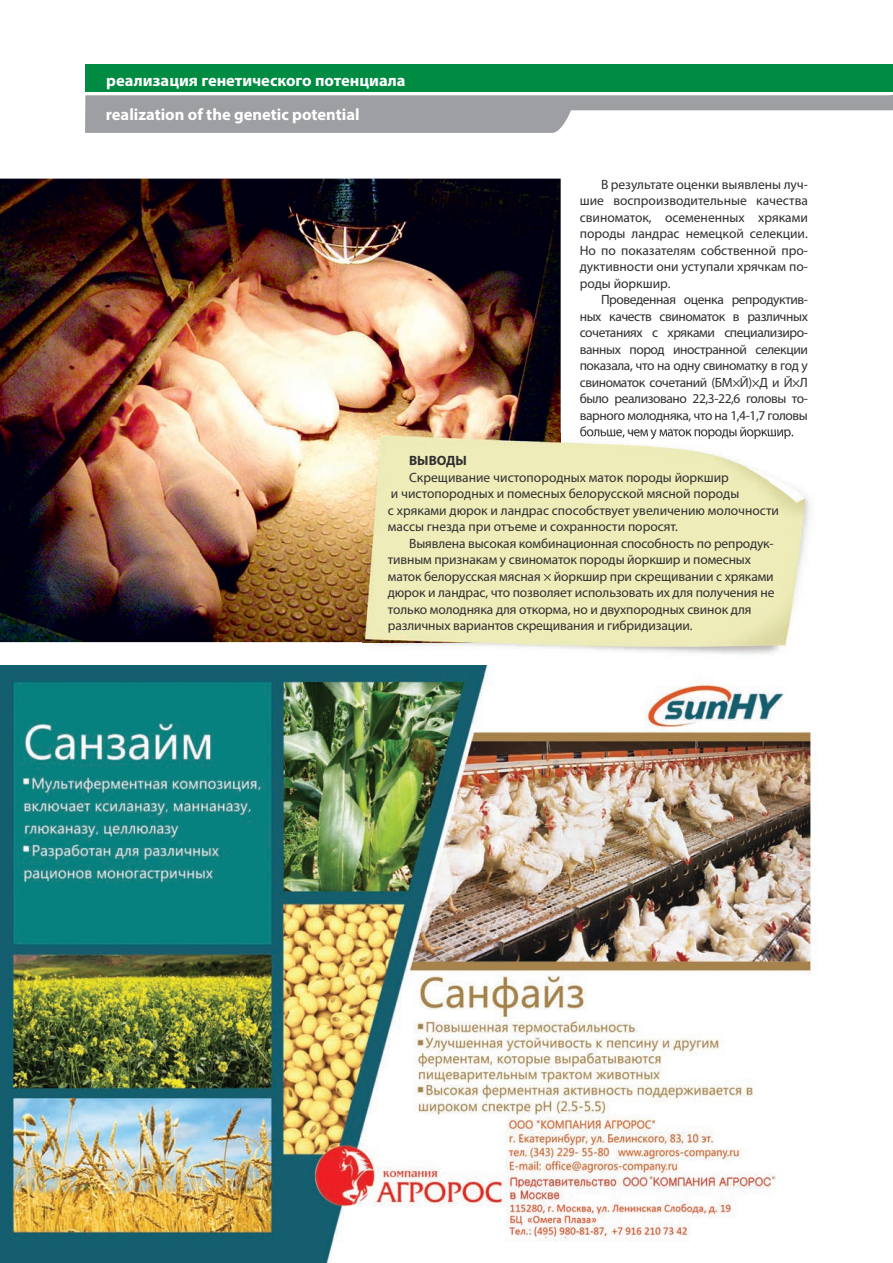
<style>
.page{position:relative;width:893px;height:1263px;background:#fff}
.page>*{position:absolute;margin:0;border:0;box-sizing:border-box;transform-origin:0 0}
.t1{font:700 16.5px/34px "Myriad Pro";color:#fff}
.t2{font:13.5px/16.5px "Myriad Pro";letter-spacing:-.01em;color:#312f30;text-align:justify}
.t3{font:700 13.5px "Myriad Pro";color:#312f30}
</style>
<div class="page">
<div style="left:85px;top:65px;width:808px;height:27px;background:#008b43"></div>
<svg style="left:85px;top:95px;width:808px;height:38px"></svg>
<hr style="left:890px;top:95px;width:3px;height:15px;background:#9d9fa2">
<img style="left:0;top:179px;width:561px;height:463px">
<img style="left:770px;top:481px;width:40px;height:172px">
<img style="left:362px;top:642px;width:153px;height:5px">
<img style="left:580px;top:434px;width:214px;height:5px">
<img style="left:362px;top:434px;width:199px;height:208px">
<img style="left:0;top:665px;width:817px;height:598px">
<p class="t1" style="left:106px;top:63px;width:301px">реализация генетического потенциала realization of the genetic potential</p>
<p class="t2" style="left:580px;top:176px;width:230px;text-indent:21px">В результате оценки выявлены луч&shy;шие воспроизводительные качества свиноматок, осемененных хряками породы ландрас немецкой селекции.<br>Но по показателям собственной про&shy;дуктивности они уступали хрячкам по&shy;роды йоркшир.</p>
<p class="t2" style="left:580px;top:291px;width:230px;text-indent:21px">Проведенная оценка репродуктив&shy;ных качеств свиноматок в различных сочетаниях с хряками специализиро&shy;ванных пород иностранной селекции показала, что на одну свиноматку в год у свиноматок сочетаний (БМ×Й)×Д и Й×Л было реализовано 22,3-22,6 головы то&shy;варного молодняка, что на 1,4-1,7 головы больше, чем у маток породы йоркшир.</p>
<p class="t3" style="left:409px;top:452px;width:59px">ВЫВОДЫ</p>
<p class="t2" style="left:388px;top:469px;width:393px;text-align:left;text-indent:21px">Скрещивание чистопородных маток породы йоркшир<br>и чистопородных и помесных белорусской мясной породы<br>с хряками дюрок и ландрас способствует увеличению молочности массы гнезда при отъеме и сохранности поросят.</p>
<p class="t2" style="left:388px;top:535px;width:388px;text-align:left;text-indent:21px">Выявлена высокая комбинационная способность по репродук&shy;тивным признакам у свиноматок породы йоркшир и помесных маток белорусская мясная × йоркшир при скрещивании с хряками дюрок и ландрас, что позволяет использовать их для получения не только молодняка для откорма, но и двухпородных свинок для различных вариантов скрещивания и гибридизации.</p>
</div>
